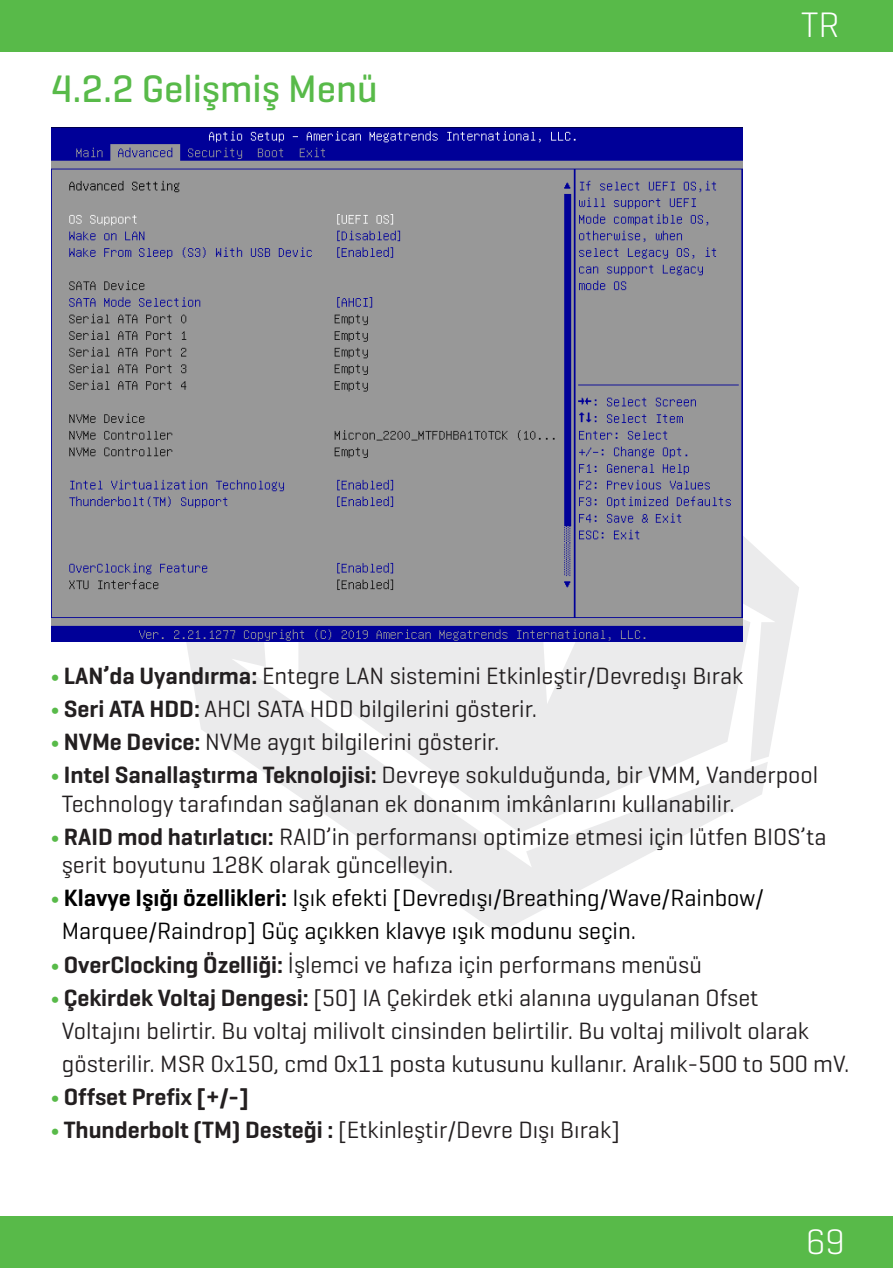
<style>
.page{position:relative;width:893px;height:1268px;background:#fff}
.page>*{position:absolute;margin:0;border:0;box-sizing:border-box;transform-origin:0 0}
.Başlık_Lvl-2{font:500 39px "Geogrotesque";color:#58ba49}
.t1{font:300 36px "Geogrotesque";color:#fff}
.t2{font:24px/28.8px "Geogrotesque";color:#231f20}
.t3{font:24px "Geogrotesque";color:#000}
.t4{font:600 24px "Geogrotesque";color:#231f20}
.s1{font-family:"Myriad Pro";font-weight:700;color:#58ba49}
.s2{font-weight:600}
</style>
<div class="page">
<div style="left:0;top:0;width:893px;height:51px;background:#58ba49"></div>
<div style="left:0;top:1216px;width:893px;height:51px;background:#58ba49"></div>
<svg style="left:768px;top:559px;width:31px;height:198px;fill:#eeeeef"></svg>
<svg style="left:94px;top:542px;width:674px;height:391px"></svg>
<svg style="left:298px;top:536px;width:452px;height:296px;fill:#ebebec"></svg>
<img style="left:51px;top:128px;width:692px;height:513px">
<p class="Başlık_Lvl-2" style="left:51px;top:64px;width:328px">4.2.2 Gelişmiş Menü</p>
<h2 class="t1" style="left:801px;top:2px;width:40px">TR</h2>
<p class="t2" style="left:51px;top:660px;width:694px"><span class="s1">•</span> <span class="s2">LAN’da Uyandırma:</span> Entegre LAN sistemini Etkinleştir/Devredışı Bırak</p>
<p class="t2" style="left:51px;top:693px;width:488px"><span class="s1">•</span> <span class="s2">Seri ATA HDD:</span> AHCI SATA HDD bilgilerini gösterir.</p>
<p class="t2" style="left:51px;top:726px;width:450px"><span class="s1">•</span> <span class="s2">NVMe Device:</span> NVMe aygıt bilgilerini gösterir.</p>
<p class="t2" style="left:62px;top:759px;width:758px;text-indent:-11px"><span class="s1">•</span> <span class="s2">Intel Sanallaştırma Teknolojisi:</span> Devreye sokulduğunda, bir VMM, Vanderpool<br>Technology tarafından sağlanan ek donanım imkânlarını kullanabilir.</p>
<p class="t2" style="left:62px;top:821px;width:766px;text-indent:-11px"><span class="s1">•</span> <span class="s2">RAID mod hatırlatıcı:</span> RAID’in performansı optimize etmesi için lütfen BIOS’ta şerit boyutunu 128K olarak güncelleyin.</p>
<p class="t3" style="left:51px;top:883px;width:714px"><span class="s1">•</span> <span class="s2">Klavye Işığı özellikleri:</span> Işık efekti [Devredışı/Breathing/Wave/Rainbow/</p>
<p class="t3" style="left:62px;top:916px;width:576px">Marquee/Raindrop] Güç açıkken klavye ışık modunu seçin.</p>
<p class="t2" style="left:51px;top:949px;width:652px"><span class="s1">•</span> <span class="s2">OverClocking Özelliği:</span> İşlemci ve hafıza için performans menüsü</p>
<p class="t2" style="left:51px;top:982px;width:709px"><span class="s1">•</span> <span class="s2">Çekirdek Voltaj Dengesi:</span> [50] IA Çekirdek etki alanına uygulanan Ofset</p>
<p class="t2" style="left:62px;top:1012px;width:789px;line-height:33px">Voltajını belirtir. Bu voltaj milivolt cinsinden belirtilir. Bu voltaj milivolt olarak gösterilir. MSR 0x150, cmd 0x11 posta kutusunu kullanır. Aralık-500 to 500 mV.</p>
<p class="t4" style="left:51px;top:1081px;width:199px"><span class="s1">•</span> Offset Prefix [+/-]</p>
<p class="t2" style="left:51px;top:1114px;width:570px"><span class="s1">•</span> <span class="s2">Thunderbolt (TM) Desteği :</span> [Etkinleştir/Devre Dışı Bırak]</p>
<h2 class="t1" style="left:806px;top:1219px;width:40px">69</h2>
</div>
